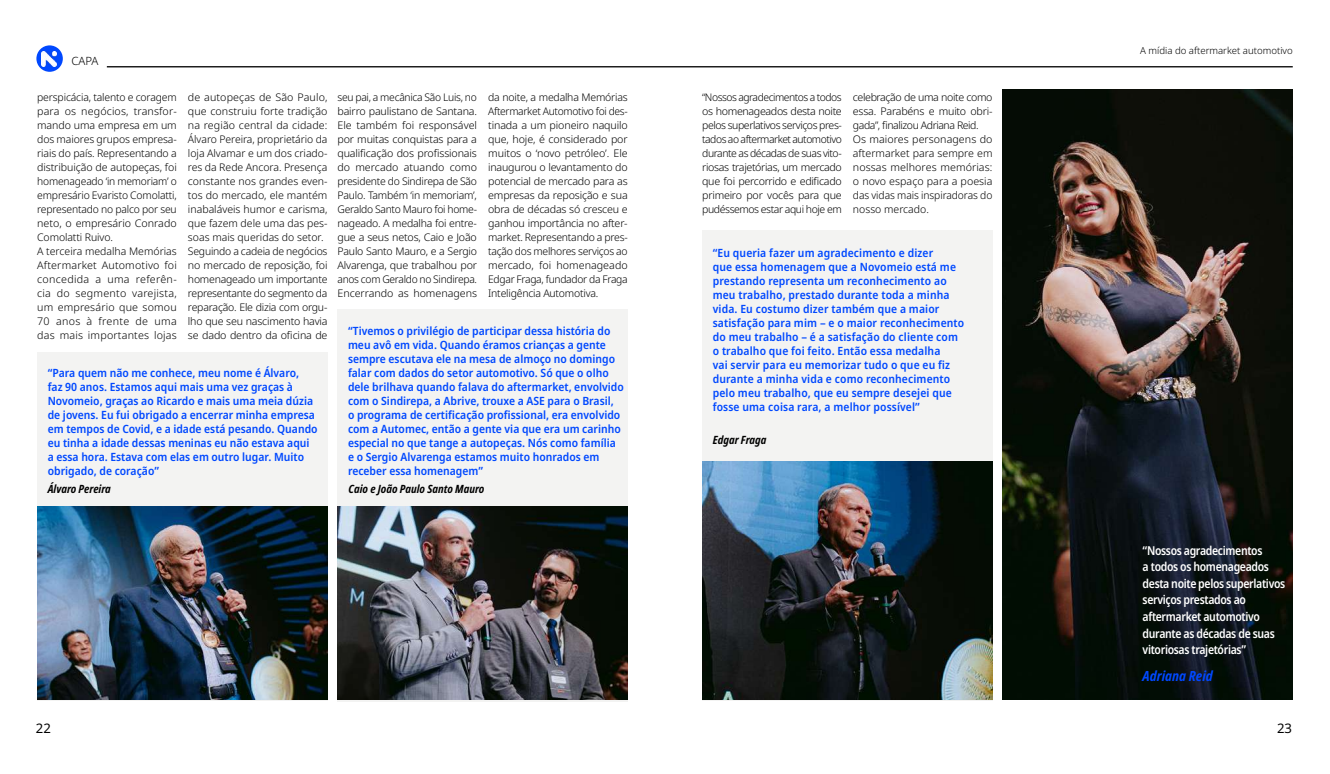
<style>
.page{position:relative;width:1330px;height:774px;background:#fff}
.page>*{position:absolute;margin:0;border:0;box-sizing:border-box;transform-origin:0 0}
.t1{font:italic 700 condensed 14px "Noto Sans";color:#0048ff}
.t2{font:13.12px "Noto Sans";color:#000}
.t3{font:600 semi-condensed 12.25px/16.6px "Noto Sans";letter-spacing:-.03em;color:#fff;scale:.94 1}
.t4{font:600 semi-condensed 11.38px/14px "Noto Sans";color:#0048ff}
.t5{font:italic 700 condensed 11.38px "Noto Sans";color:#000}
.t6{font:300 11.38px "Noto Sans";color:#000}
.t7{font:300 10.5px/14px "Noto Sans";letter-spacing:-.01em;color:#000}
.t8{font:300 9.62px "Noto Sans";color:#000}
</style>
<div class="page">
<div style="left:38px;top:352px;width:289px;height:349px;background:#f3f3f2"></div>
<div style="left:702px;top:231px;width:290px;height:470px;background:#f3f3f2"></div>
<div style="left:338px;top:309px;width:290px;height:392px;background:#f3f3f2"></div>
<svg style="left:36px;top:45px;width:27px;height:27px"></svg>
<img style="left:41px;top:52px;width:16px;height:14px">
<hr style="left:107px;top:66px;width:1185px;height:1px;background:#000">
<img style="left:37px;top:506px;width:290px;height:193px">
<img style="left:702px;top:461px;width:290px;height:238px">
<img style="left:337px;top:506px;width:291px;height:193px">
<img style="left:1002px;top:89px;width:290px;height:610px">
<p class="t6" style="left:71px;top:53px;width:29px">CAPA</p>
<p class="t7" style="left:37px;top:90px;width:141px">perspicácia, talento e coragem para os negócios, transfor&shy;mando uma empresa em um dos maiores grupos empresa&shy;riais do país. Representando a distribuição de autopeças, foi homenageado ‘in memoriam’ o empresário Evaristo Comolatti, representado no palco por seu neto, o empresário Conrado<br>Comolatti Ruivo.<br>A terceira medalha Memórias<br>Aftermarket Automotivo foi concedida a uma referên&shy;cia do segmento varejista, um empresário que somou<br>70 anos à frente de uma das mais importantes lojas</p>
<p class="t7" style="left:188px;top:90px;width:141px">de autopeças de São Paulo, que construiu forte tradição na região central da cidade:<br>Álvaro Pereira, proprietário da loja Alvamar e um dos criado&shy;res da Rede Ancora. Presença constante nos grandes even&shy;tos do mercado, ele mantém inabaláveis humor e carisma, que fazem dele uma das pes&shy;soas mais queridas do setor.<br>Seguindo a cadeia de negócios no mercado de reposição, foi homenageado um importante representante do segmento da reparação. Ele dizia com orgu&shy;lho que seu nascimento havia se dado dentro da oficina de</p>
<p class="t4" style="left:48px;top:366px;width:271px">“Para quem não me conhece, meu nome é Álvaro,<br>faz 90 anos. Estamos aqui mais uma vez graças à Novomeio, graças ao Ricardo e mais uma meia dúzia de jovens. Eu fui obrigado a encerrar minha empresa em tempos de Covid, e a idade está pesando. Quando eu tinha a idade dessas meninas eu não estava aqui a essa hora. Estava com elas em outro lugar. Muito obrigado, de coração”</p>
<p class="t5" style="left:48px;top:480px;width:65px">Álvaro Pereira</p>
<p class="t7" style="left:337px;top:90px;width:141px;text-align:justify">seu pai, a mecânica São Luis, no bairro paulistano de Santana.<br>Ele também foi responsável por muitas conquistas para a qualificação dos profissionais do mercado atuando como presidente do Sindirepa de São Paulo. Também ‘in memoriam’, Geraldo Santo Mauro foi home&shy;nageado. A medalha foi entre&shy;gue a seus netos, Caio e João Paulo Santo Mauro, e a Sergio Alvarenga, que trabalhou por anos com Geraldo no Sindirepa.<br>Encerrando as homenagens</p>
<p class="t7" style="left:488px;top:90px;width:141px;text-align:justify">da noite, a medalha Memórias Aftermarket Automotivo foi des&shy;tinada a um pioneiro naquilo que, hoje, é considerado por muitos o ‘novo petróleo’. Ele inaugurou o levantamento do potencial de mercado para as empresas da reposição e sua obra de décadas só cresceu e ganhou importância no after&shy;market. Representando a pres&shy;tação dos melhores serviços ao mercado, foi homenageado Edgar Fraga, fundador da Fraga Inteligência Automotiva.</p>
<p class="t7" style="left:702px;top:90px;width:141px;text-align:justify">“Nossos agradecimentos a todos os homenageados desta noite pelos superlativos serviços pres&shy;tados ao aftermarket automotivo durante as décadas de suas vito&shy;riosas trajetórias, um mercado que foi percorrido e edificado primeiro por vocês para que pudéssemos estar aqui hoje em</p>
<p class="t7" style="left:853px;top:90px;width:141px">celebração de uma noite como essa. Parabéns e muito obri&shy;gada”, finalizou Adriana Reid.<br>Os maiores personagens do aftermarket para sempre em nossas melhores memórias: o novo espaço para a poesia das vidas mais inspiradoras do nosso mercado.</p>
<p class="t4" style="left:712px;top:246px;width:253px">“Eu queria fazer um agradecimento e dizer<br>que essa homenagem que a Novomeio está me prestando representa um reconhecimento ao meu trabalho, prestado durante toda a minha vida. Eu costumo dizer também que a maior satisfação para mim – e o maior reconhecimento do meu trabalho – é a satisfação do cliente com o trabalho que foi feito. Então essa medalha<br>vai servir para eu memorizar tudo o que eu fiz durante a minha vida e como reconhecimento pelo meu trabalho, que eu sempre desejei que fosse uma coisa rara, a melhor possível”</p>
<p class="t4" style="left:348px;top:324px;width:277px">“Tivemos o privilégio de participar dessa história do meu avô em vida. Quando éramos crianças a gente sempre escutava ele na mesa de almoço no domingo falar com dados do setor automotivo. Só que o olho dele brilhava quando falava do aftermarket, envolvido com o Sindirepa, a Abrive, trouxe a ASE para o Brasil,<br>o programa de certificação profissional, era envolvido com a Automec, então a gente via que era um carinho especial no que tange a autopeças. Nós como família e o Sergio Alvarenga estamos muito honrados em receber essa homenagem”</p>
<p class="t5" style="left:712px;top:432px;width:55px">Edgar Fraga</p>
<p class="t5" style="left:348px;top:480px;width:137px">Caio e João Paulo Santo Mauro</p>
<p class="t8" style="left:1140px;top:44px;width:154px">A mídia do aftermarket automotivo</p>
<p class="t3" style="left:1142px;top:542px;width:153px">“Nossos agradecimentos<br>a todos os homenageados desta noite pelos superlativos serviços prestados ao aftermarket automotivo durante as décadas de suas vitoriosas trajetórias”</p>
<h1 class="t1" style="left:1142px;top:666px;width:72px">Adriana Reid</h1>
<p class="t2" style="left:36px;top:719px;width:17px">22</p>
<p class="t2" style="left:1277px;top:719px;width:17px">23</p>
</div>
